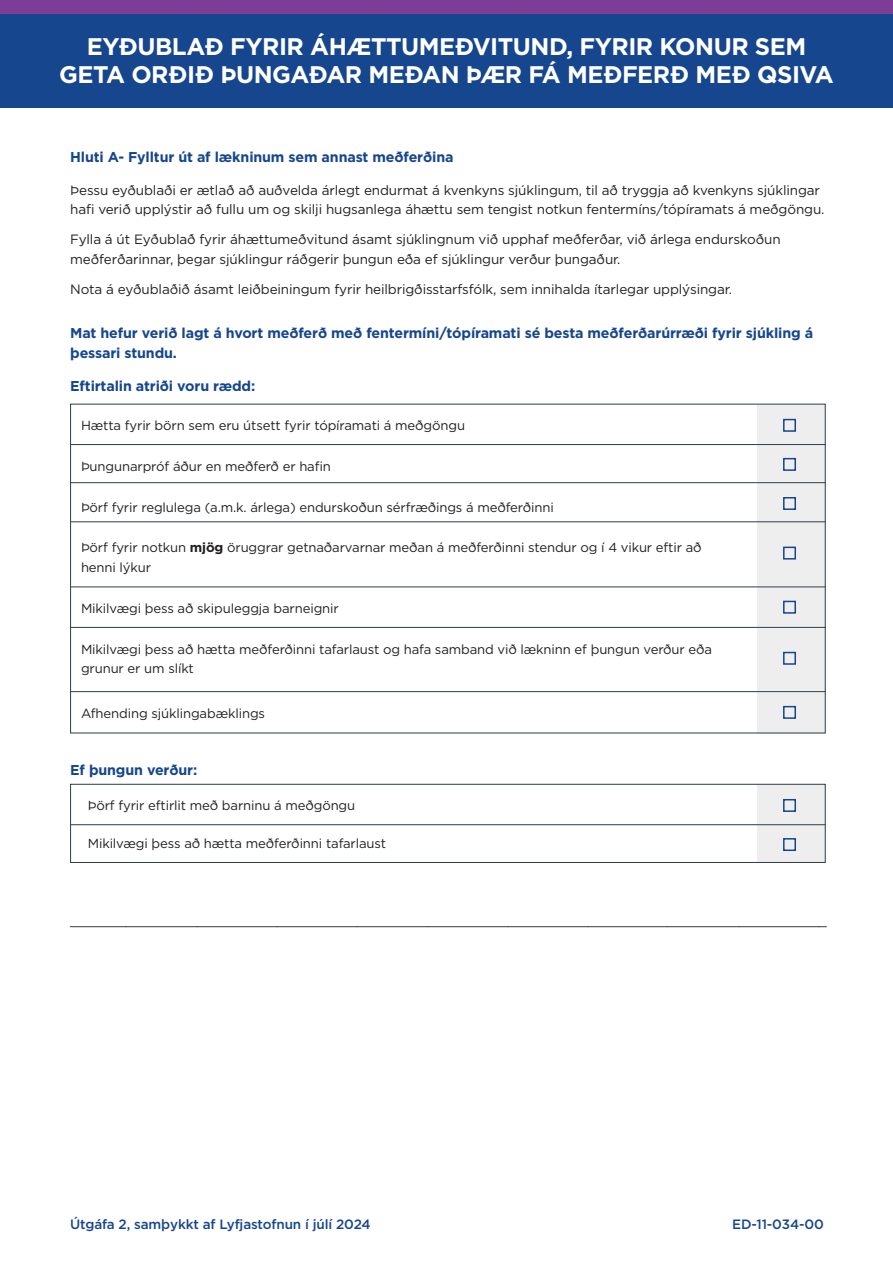
<style>
.page{position:relative;width:893px;height:1263px;background:#fff}
.page>*{position:absolute;margin:0;border:0;box-sizing:border-box;transform-origin:0 0}
.t1{font:700 24px/28.5px "Gotham";letter-spacing:-.02em;color:#fff;text-align:center}
.t2{font:700 14.25px/19.5px "Gotham Pro";letter-spacing:-.01em;color:#16468d}
.t3{font:13.5px/19.5px "Gotham Pro";letter-spacing:-.01em;color:#231f20}
.t4{font:500 13.5px "Gotham Pro";letter-spacing:-.01em;color:#16468d}
.t5{font:13.2px/19.5px "Gotham";letter-spacing:-.01em;color:#231f20}
.s1{font-weight:700}
</style>
<div class="page">
<div style="left:0;top:0;width:893px;height:108px;background:#16468d"></div>
<div style="left:0;top:0;width:893px;height:14px;background:#7d3d97"></div>
<div style="left:757px;top:404px;width:69px;height:329px;background:#eeeeef"></div>
<hr style="left:71px;top:444px;width:754px;height:1px;background:#303d48">
<hr style="left:71px;top:482px;width:755px;height:1px;background:#303d48">
<hr style="left:71px;top:521px;width:755px;height:1px;background:#303d48">
<hr style="left:71px;top:586px;width:755px;height:1px;background:#303d48">
<hr style="left:71px;top:627px;width:755px;height:1px;background:#303d48">
<div style="left:783px;top:419px;width:13px;height:13px;border:2px solid #16468d"></div>
<div style="left:783px;top:458px;width:13px;height:13px;border:2px solid #16468d"></div>
<div style="left:783px;top:497px;width:13px;height:13px;border:2px solid #16468d"></div>
<div style="left:783px;top:547px;width:13px;height:12px;border:2px solid #16468d"></div>
<div style="left:783px;top:601px;width:13px;height:13px;border:2px solid #16468d"></div>
<div style="left:783px;top:652px;width:13px;height:13px;border:2px solid #16468d"></div>
<div style="left:783px;top:706px;width:13px;height:13px;border:2px solid #16468d"></div>
<div style="left:757px;top:784px;width:69px;height:78px;background:#eeeeef"></div>
<div style="left:70px;top:784px;width:756px;height:79px;border:1px solid #303d48"></div>
<hr style="left:71px;top:824px;width:754px;height:1px;background:#303d48">
<div style="left:783px;top:799px;width:13px;height:13px;border:2px solid #16468d"></div>
<div style="left:783px;top:838px;width:13px;height:13px;border:2px solid #16468d"></div>
<hr style="left:71px;top:691px;width:755px;height:1px;background:#303d48">
<h1 class="t1" style="left:59px;top:32px;width:776px">EYÐUBLAÐ FYRIR ÁHÆTTUMEÐVITUND, FYRIR KONUR SEM<br>GETA ORÐIÐ ÞUNGAÐAR MEÐAN ÞÆR FÁ MEÐFERÐ MEÐ QSIVA</h1>
<p class="t2" style="left:70px;top:146px;width:385px">Hluti A- Fylltur út af lækninum sem annast meðferðina</p>
<p class="t3" style="left:70px;top:180px;width:756px">Þessu eyðublaði er ætlað að auðvelda árlegt endurmat á kvenkyns sjúklingum, til að tryggja að kvenkyns sjúklingar hafi verið upplýstir að fullu um og skilji hugsanlega áhættu sem tengist notkun fentermíns/tópíramats á meðgöngu.</p>
<p class="t3" style="left:70px;top:230px;width:712px">Fylla á út Eyðublað fyrir áhættumeðvitund ásamt sjúklingnum við upphaf meðferðar, við árlega endurskoðun meðferðarinnar, þegar sjúklingur ráðgerir þungun eða ef sjúklingur verður þungaður.</p>
<p class="t3" style="left:70px;top:280px;width:663px">Nota á eyðublaðið ásamt leiðbeiningum fyrir heilbrigðisstarfsfólk, sem innihalda ítarlegar upplýsingar.</p>
<p class="t2" style="left:70px;top:323px;width:744px">Mat hefur verið lagt á hvort meðferð með fentermíni/tópíramati sé besta meðferðarúrræði fyrir sjúkling á þessari stundu.</p>
<p class="t2" style="left:70px;top:375px;width:187px">Eftirtalin atriði voru rædd:</p>
<p class="t5" style="left:81px;top:415px;width:386px">Hætta fyrir börn sem eru útsett fyrir tópíramati á meðgöngu</p>
<p class="t5" style="left:81px;top:456px;width:251px">Þungunarpróf áður en meðferð er hafin</p>
<p class="t5" style="left:81px;top:497px;width:474px">Þörf fyrir reglulega (a.m.k. árlega) endurskoðun sérfræðings á meðferðinni</p>
<p class="t5" style="left:81px;top:538px;width:622px">Þörf fyrir notkun <span class="s1">mjög</span> öruggrar getnaðarvarnar meðan á meðferðinni stendur og í 4 vikur eftir að henni lýkur</p>
<p class="t5" style="left:81px;top:598px;width:259px">Mikilvægi þess að skipuleggja barneignir</p>
<p class="t5" style="left:81px;top:639px;width:633px">Mikilvægi þess að hætta meðferðinni tafarlaust og hafa samband við lækninn ef þungun verður eða grunur er um slíkt</p>
<p class="t5" style="left:81px;top:704px;width:186px">Afhending sjúklingabæklings</p>
<p class="t2" style="left:70px;top:759px;width:129px">Ef þungun verður:</p>
<p class="t5" style="left:88px;top:795px;width:269px">Þörf fyrir eftirlit með barninu á meðgöngu</p>
<p class="t5" style="left:88px;top:833px;width:300px">Mikilvægi þess að hætta meðferðinni tafarlaust</p>
<p class="t3" style="left:70px;top:910px;width:758px">_______________________________________________________________________________________________</p>
<p class="t4" style="left:70px;top:1217px;width:302px">Útgáfa 2, samþykkt af Lyfjastofnun í júlí 2024</p>
<p class="t4" style="left:732px;top:1217px;width:93px">ED-11-034-00</p>
</div>
